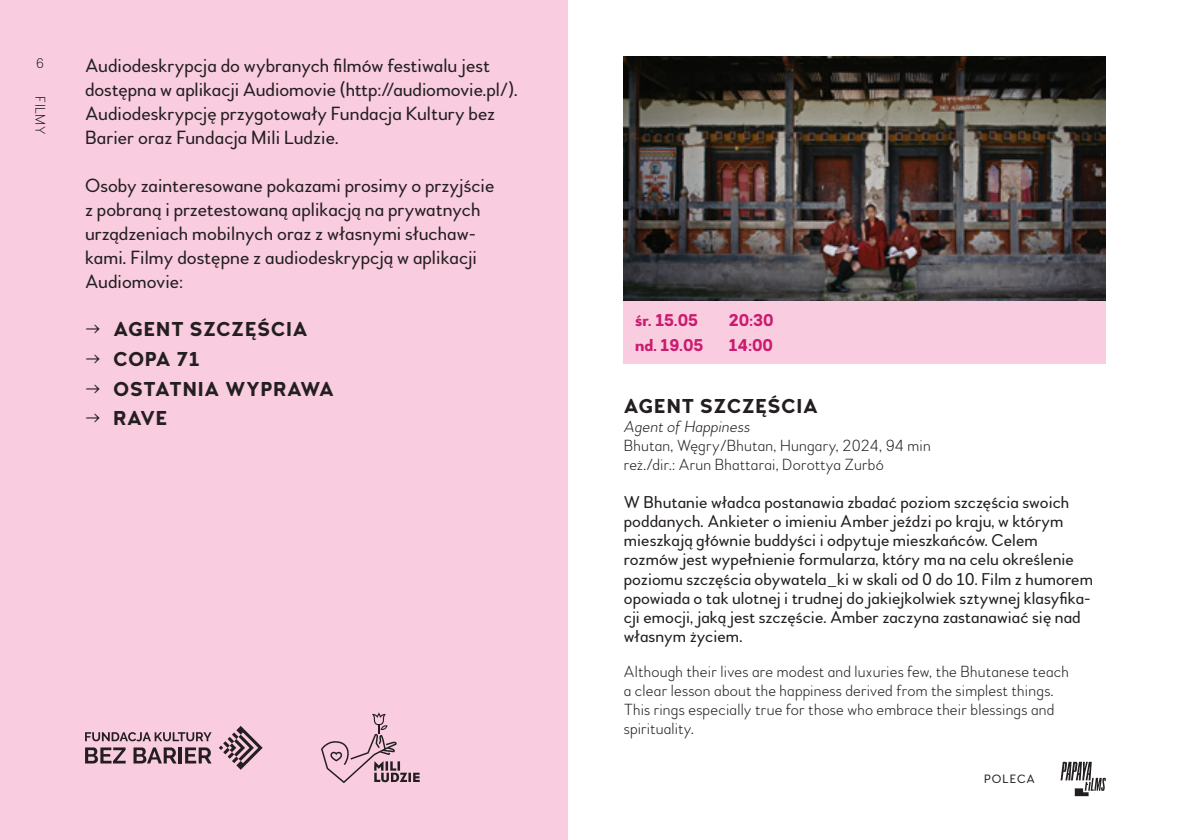
<style>
.page{position:relative;width:1191px;height:840px;background:#fff}
.page>*{position:absolute;margin:0;border:0;box-sizing:border-box;transform-origin:0 0}
.opis_filmu_PL{font:700 20px "Woodford Bourne";letter-spacing:.05em;color:#231f20}
.tytuł_filmu_PL{font:700 20px "Woodford Bourne";letter-spacing:.05em;color:#231f20}
.opis_filmu_PL-2{font:19px/24px "Woodford Bourne";letter-spacing:.005em;color:#231f20}
.opis_filmu_PL-3{font:17px/19px "Woodford Bourne";letter-spacing:.005em;color:#231f20}
.lista_konkursow_tytul_PL{font:700 17px "Woodford Bourne";color:#cb1b6f}
.opis_filmu_EN{font:100 16px/19px "Woodford Bourne";letter-spacing:.015em;color:#231f20}
.creditsy{font:100 16px "Woodford Bourne";letter-spacing:.015em;color:#231f20}
.tytuł_filmu_PL-2{font:italic 100 16px "Woodford Bourne";letter-spacing:.015em;color:#231f20}
.opis_filmu_PL-4{font:100 14px "Woodford Bourne";letter-spacing:.03em;color:#231f20}
.opis_filmu_EN-2{font:12px "Woodford Bourne";letter-spacing:.08em;color:#231f20}
.s1{font-weight:100;font-size:19px}
</style>
<div class="page">
<div style="left:0;top:0;width:567px;height:839px;background:#f9ccdf"></div>
<img style="left:624px;top:57px;width:482px;height:243px">
<div style="left:624px;top:300px;width:482px;height:63px;background:#f9ccdf"></div>
<svg style="left:1060px;top:761px;width:46px;height:34px"></svg>
<svg style="left:85px;top:732px;width:127px;height:9px"></svg>
<svg style="left:85px;top:747px;width:41px;height:16px"></svg>
<svg style="left:133px;top:747px;width:44px;height:16px"></svg>
<hr style="left:179px;top:747px;width:3px;height:16px;background:#231f20">
<svg style="left:185px;top:747px;width:27px;height:16px"></svg>
<svg style="left:219px;top:726px;width:44px;height:43px"></svg>
<svg style="left:321px;top:712px;width:99px;height:70px"></svg>
<p class="opis_filmu_PL-4" style="left:36px;top:55px;width:9px">6</p>
<p class="opis_filmu_PL-4" style="left:49px;top:96px;width:39px;rotate:90deg">FILMY</p>
<p class="opis_filmu_PL-2" style="left:85px;top:54px;width:434px">Audiodeskrypcja do wybranych filmów festiwalu jest dostępna w aplikacji Audiomovie (http://audiomovie.pl/).<br>Audiodeskrypcję przygotowały Fundacja Kultury bez Barier oraz Fundacja Mili Ludzie.</p>
<p class="opis_filmu_PL-2" style="left:85px;top:174px;width:411px">Osoby zainteresowane pokazami prosimy o przyjście z pobraną i przetestowaną aplikacją na prywatnych urządzeniach mobilnych oraz z własnymi słuchaw&shy;kami. Filmy dostępne z audiodeskrypcją w aplikacji Audiomovie:</p>
<p class="opis_filmu_PL" style="left:85px;top:317px;width:224px"><span class="s1">→</span> AGENT SZCZĘŚCIA</p>
<p class="opis_filmu_PL" style="left:85px;top:347px;width:116px"><span class="s1">→</span> COPA 71</p>
<p class="opis_filmu_PL" style="left:85px;top:376px;width:250px"><span class="s1">→</span> OSTATNIA WYPRAWA</p>
<p class="opis_filmu_PL" style="left:85px;top:406px;width:84px"><span class="s1">→</span> RAVE</p>
<p class="lista_konkursow_tytul_PL" style="left:635px;top:309px;width:65px">śr. 15.05</p>
<p class="lista_konkursow_tytul_PL" style="left:729px;top:309px;width:46px">20:30</p>
<p class="lista_konkursow_tytul_PL" style="left:635px;top:335px;width:70px">nd. 19.05</p>
<p class="lista_konkursow_tytul_PL" style="left:729px;top:335px;width:46px">14:00</p>
<p class="tytuł_filmu_PL" style="left:624px;top:394px;width:196px">AGENT SZCZĘŚCIA</p>
<p class="tytuł_filmu_PL-2" style="left:624px;top:417px;width:128px">Agent of Happiness</p>
<p class="creditsy" style="left:624px;top:436px;width:308px">Bhutan, Węgry/Bhutan, Hungary, 2024, 94 min</p>
<p class="creditsy" style="left:624px;top:455px;width:261px">reż./dir.: Arun Bhattarai, Dorottya Zurbó</p>
<p class="opis_filmu_PL-3" style="left:624px;top:493px;width:470px">W Bhutanie władca postanawia zbadać poziom szczęścia swoich poddanych. Ankieter o imieniu Amber jeździ po kraju, w którym mieszkają głównie buddyści i odpytuje mieszkańców. Celem rozmów jest wypełnienie formularza, który ma na celu określenie poziomu szczęścia obywatela_ki w skali od 0 do 10. Film z humorem opowiada o tak ulotnej i trudnej do jakiejkolwiek sztywnej klasyfika&shy;cji emocji, jaką jest szczęście. Amber zaczyna zastanawiać się nad własnym życiem.</p>
<p class="opis_filmu_EN" style="left:624px;top:661px;width:446px">Although their lives are modest and luxuries few, the Bhutanese teach a clear lesson about the happiness derived from the simplest things.<br>This rings especially true for those who embrace their blessings and spirituality.</p>
<p class="opis_filmu_EN-2" style="left:984px;top:771px;width:52px">POLECA</p>
</div>
